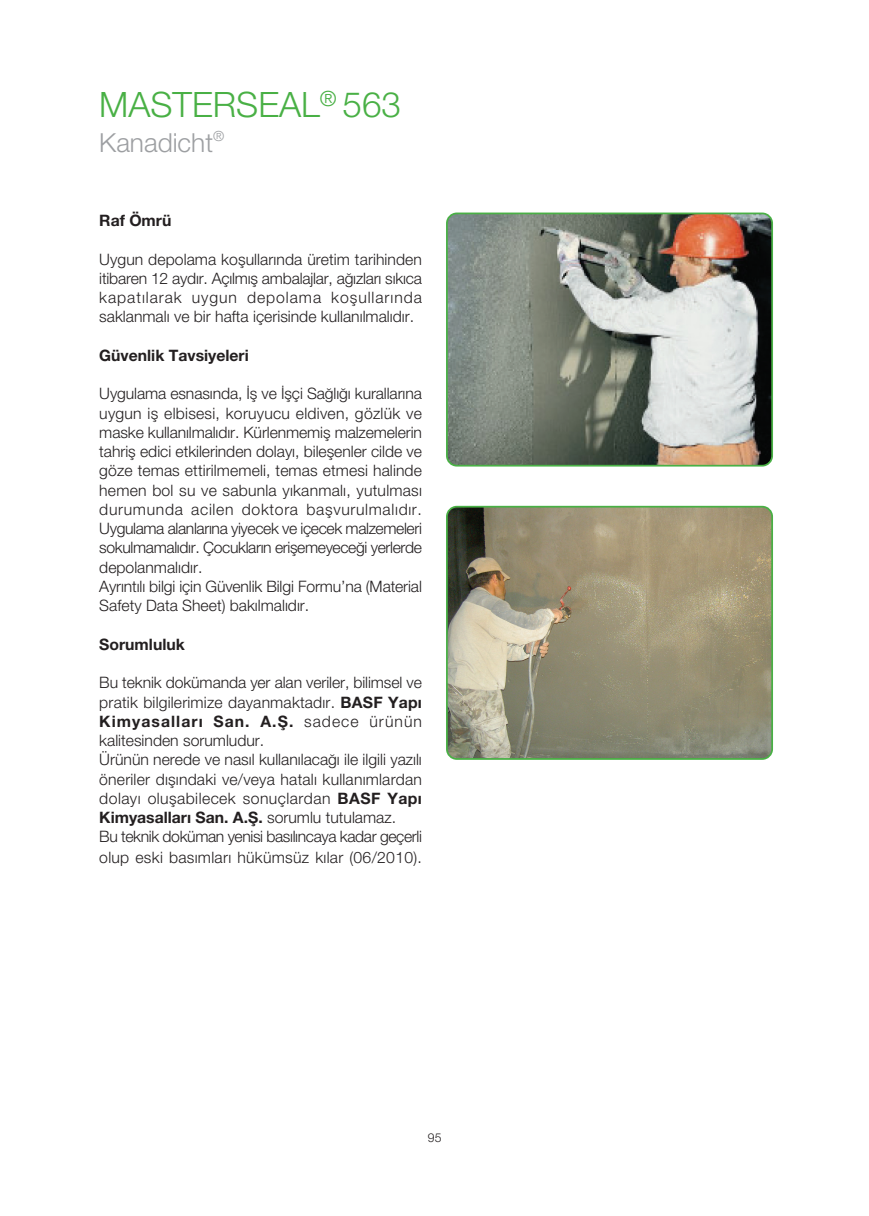
<style>
.page{position:relative;width:869px;height:1216px;background:#fff}
.page>*{position:absolute;margin:0;border:0;box-sizing:border-box;transform-origin:0 0}
.t1{font:300 35px "Helvetica Neue";color:#49b045}
.t2{font:300 26.25px "Helvetica Neue";color:#9d9fa2}
.t3{font:300 15.75px/19.2px "Helvetica Neue";color:#231f20}
.t4{font:700 15.75px "Helvetica Neue";color:#231f20}
.t5{font:300 12.25px "Helvetica Neue";color:#231f20}
.s1{font-weight:700}
</style>
<div class="page">
<img style="left:446px;top:213px;width:325px;height:252px;border-radius:10px">
<div style="left:446px;top:212px;width:326px;height:254px;border:2px solid #49b045;border-radius:10px"></div>
<img style="left:446px;top:506px;width:325px;height:253px;border-radius:10px">
<div style="left:446px;top:506px;width:326px;height:253px;border:2px solid #49b045;border-radius:10px"></div>
<h1 class="t1" style="left:99px;top:92px;width:303px">MASTERSEAL<sup>®</sup> 563</h1>
<h2 class="t2" style="left:99px;top:134px;width:126px">Kanadicht<sup>®</sup></h2>
<p class="t4" style="left:99px;top:215px;width:74px">Raf Ömrü</p>
<p class="t3" style="left:99px;top:251px;width:324px;text-align:justify">Uygun depolama koflullar›nda üretim tarihinden itibaren 12 ayd›r. Aç›lm›fl ambalajlar, a¤›zlar› s›k›ca kapat›larak uygun depolama koflullar›nda saklanmal› ve bir hafta içerisinde kullan›lmal›d›r.</p>
<p class="t4" style="left:99px;top:349px;width:151px">Güvenlik Tavsiyeleri</p>
<p class="t3" style="left:99px;top:385px;width:324px">Uygulama esnas›nda, ‹fl ve ‹flçi Sa¤l›¤› kurallar›na uygun ifl elbisesi, koruyucu eldiven, gözlük ve maske kullan›lmal›d›r. Kürlenmemifl malzemelerin tahrifl edici etkilerinden dolay›, bileflenler cilde ve göze temas ettirilmemeli, temas etmesi halinde hemen bol su ve sabunla y›kanmal›, yutulmas› durumunda acilen doktora baflvurulmal›d›r.<br>Uygulama alanlar›na yiyecek ve içecek malzemeleri sokulmamal›d›r. Çocuklar›n eriflemeyece¤i yerlerde depolanmal›d›r.<br>Ayr›nt›l› bilgi için Güvenlik Bilgi Formu’na (Material Safety Data Sheet) bak›lmal›d›r.</p>
<p class="t4" style="left:99px;top:638px;width:87px">Sorumluluk</p>
<p class="t3" style="left:99px;top:674px;width:324px">Bu teknik dokümanda yer alan veriler, bilimsel ve pratik bilgilerimize dayanmaktad›r. <span class="s1">BASF Yap› Kimyasallar› San. A.fi.</span> sadece ürünün kalitesinden sorumludur.<br>Ürünün nerede ve nas›l kullan›laca¤› ile ilgili yaz›l› öneriler d›fl›ndaki ve/veya hatal› kullan›mlardan dolay› oluflabilecek sonuçlardan <span class="s1">BASF Yap› Kimyasallar› San. A.fi.</span> sorumlu tutulamaz.<br>Bu teknik doküman yenisi bas›l›ncaya kadar geçerli olup eski bas›mlar› hükümsüz k›lar (06/2010).</p>
<p class="t5" style="left:428px;top:1133px;width:15px">95</p>
</div>
